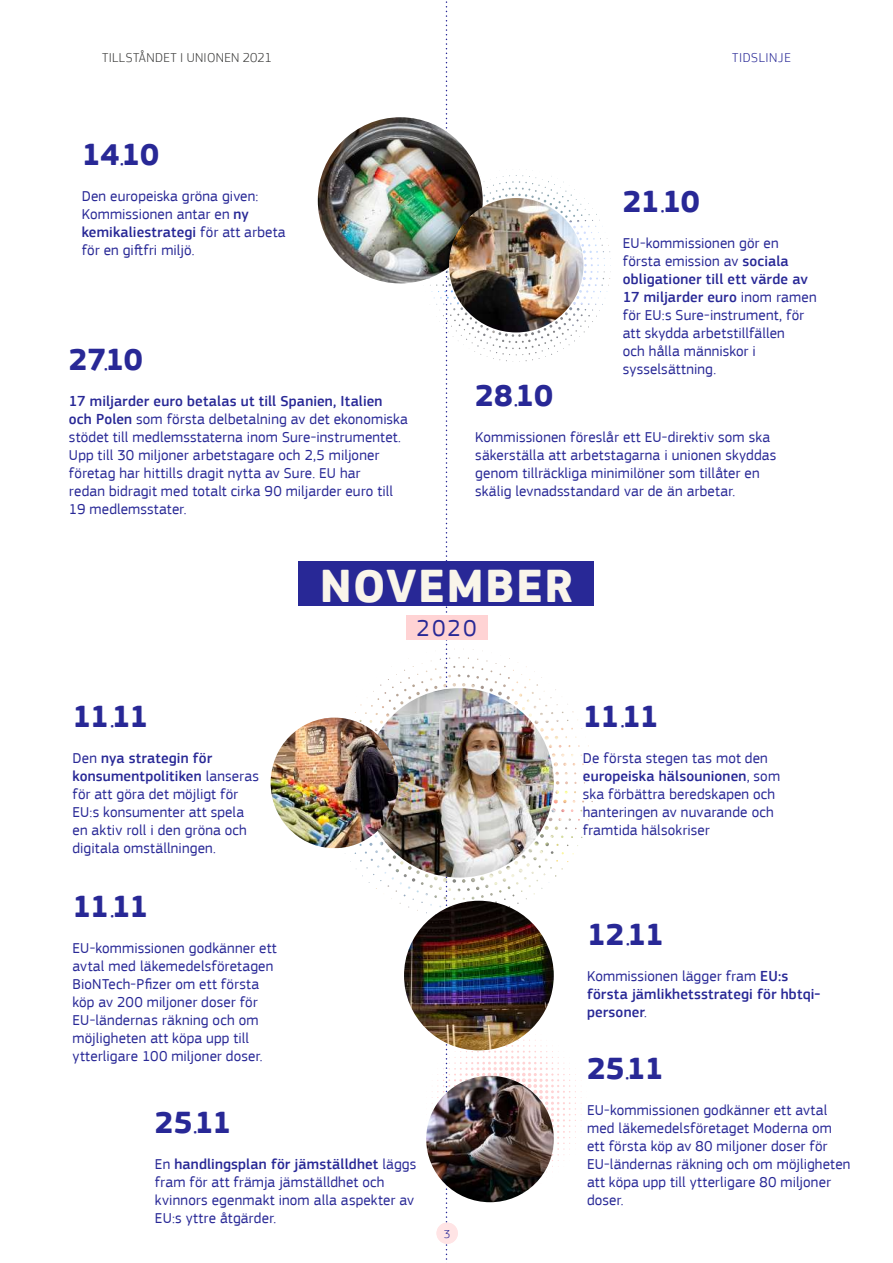
<style>
.page{position:relative;width:893px;height:1263px;background:#fff}
.page>*{position:absolute;margin:0;border:0;box-sizing:border-box;transform-origin:0 0}
.t1{font:700 48px "EC Square Sans Pro";letter-spacing:.03em;color:#f9f5ea}
.t2{font:700 31.65px "EC Square Sans Pro";letter-spacing:-.02em;color:#282896}
.t3{font:24px "EC Square Sans Pro";color:#282896}
.t4{font:15px/18px "EC Square Sans Pro";letter-spacing:.01em;color:#282896}
.t5{font:500 15px/18px "EC Square Sans Pro";letter-spacing:.01em;color:#282896}
.t6{font:300 13.5px "EC Square Sans Pro";letter-spacing:.025em;color:#3c3c3b}
.t7{font:300 13.5px "EC Square Sans Pro";letter-spacing:.04em;color:#282896}
.t8{font:300 12.15px "EC Square Sans Pro";color:#282896}
.s1{font-weight:300}
.s2{font-weight:500}
.s3{font-weight:400}
</style>
<div class="page">
<img style="left:364px;top:688px;width:190px;height:189px;border-radius:95px">
<div style="left:299px;top:561px;width:295px;height:45px;background:#282896"></div>
<div style="left:405px;top:615px;width:82px;height:25px;background:#ffd3d4"></div>
<svg style="left:426px;top:1px;width:161px;height:1259px"></svg>
<img style="left:271px;top:717px;width:127px;height:131px">
<img style="left:404px;top:901px;width:150px;height:149px;border-radius:75px">
<img style="left:426px;top:1076px;width:128px;height:126px">
<img style="left:483px;top:169px;width:75px;height:14px">
<img style="left:318px;top:117px;width:165px;height:166px">
<img style="left:449px;top:198px;width:134px;height:134px;border-radius:67px">
<div style="left:437px;top:1222px;width:21px;height:22px;background:#ffe4e5;border-radius:50%"></div>
<p class="t6" style="left:102px;top:50px;width:172px">TILLSTÅNDET I UNIONEN 2021</p>
<p class="t7" style="left:732px;top:50px;width:60px">TIDSLINJE</p>
<h2 class="t2" style="left:82px;top:135px;width:79px">14<span class="s1">.</span>10</h2>
<p class="t4" style="left:82px;top:187px;width:205px">Den europeiska gröna given:<br>Kommissionen antar en <span class="s2">ny kemikaliestrategi</span> för att arbeta för en giſtfri miljö.</p>
<h2 class="t2" style="left:623px;top:182px;width:78px">21<span class="s1">.</span>10</h2>
<p class="t4" style="left:623px;top:234px;width:195px">EU-kommissionen gör en första emission av <span class="s2">sociala obligationer till ett värde av<br>17 miljarder euro</span> inom ramen för EU:s Sure-instrument, för att skydda arbetstillfällen<br>och hålla människor i</p>
<h2 class="t2" style="left:69px;top:341px;width:75px">27<span class="s1">.</span>10</h2>
<p class="t4" style="left:623px;top:360px;width:95px">sysselsättning.</p>
<p class="t4" style="left:69px;top:392px;width:340px"><span class="s2">17 miljarder euro betalas ut till Spanien, Italien och Polen</span> som första delbetalning av det ekonomiska stödet till medlemsstaterna inom Sure-instrumentet.<br>Upp till 30 miljoner arbetstagare och 2,5 miljoner företag har hittills dragit nytta av Sure. EU har<br>redan bidragit med totalt cirka 90 miljarder euro till 19 medlemsstater.</p>
<h2 class="t2" style="left:475px;top:377px;width:79px">28<span class="s1">.</span>10</h2>
<p class="t4" style="left:475px;top:428px;width:303px">Kommissionen föreslår ett EU-direktiv som ska säkerställa att arbetstagarna i unionen skyddas genom tillräckliga minimilöner som tillåter en skälig levnadsstandard var de än arbetar.</p>
<h1 class="t1" style="left:320px;top:557px;width:255px">NOVEMBER</h1>
<h3 class="t3" style="left:416px;top:614px;width:62px">2020</h3>
<h2 class="t2" style="left:73px;top:697px;width:77px">11<span class="s1">.</span>11</h2>
<p class="t4" style="left:73px;top:749px;width:188px">Den <span class="s2">nya strategin för konsumentpolitiken</span> lanseras för att göra det möjligt för<br>EU:s konsumenter att spela en aktiv roll i den gröna och digitala omställningen.</p>
<h2 class="t2" style="left:73px;top:887px;width:77px">11<span class="s1">.</span>11</h2>
<p class="t4" style="left:73px;top:939px;width:206px">EU-kommissionen godkänner ett avtal med läkemedelsföretagen<br>BioNTech-Pfizer om ett första köp av 200 miljoner doser för<br>EU-ländernas räkning och om möjligheten att köpa upp till ytterligare 100 miljoner doser.</p>
<h2 class="t2" style="left:155px;top:1103px;width:78px">25<span class="s1">.</span>11</h2>
<p class="t4" style="left:155px;top:1155px;width:263px">En <span class="s2">handlingsplan för jämställdhet</span> läggs fram för att främja jämställdhet och kvinnors egenmakt inom alla aspekter av EU:s yttre åtgärder.</p>
<p class="t8" style="left:444px;top:1227px;width:8px">3</p>
<h2 class="t2" style="left:583px;top:697px;width:77px">11<span class="s1">.</span>11</h2>
<p class="t4" style="left:583px;top:749px;width:199px">De första stegen tas mot den <span class="s2">europeiska hälsounionen</span>, som ska förbättra beredskapen och hanteringen av nuvarande och framtida hälsokriser</p>
<h2 class="t2" style="left:587px;top:916px;width:79px">12<span class="s1">.</span>11</h2>
<p class="t5" style="left:587px;top:967px;width:235px"><span class="s3">Kommissionen lägger fram</span> EU:s första jämlikhetsstrategi för hbtqi&shy;personer<span class="s3">.</span></p>
<h2 class="t2" style="left:587px;top:1050px;width:78px">25<span class="s1">.</span>11</h2>
<p class="t4" style="left:587px;top:1101px;width:265px">EU-kommissionen godkänner ett avtal med läkemedelsföretaget Moderna om ett första köp av 80 miljoner doser för EU-ländernas räkning och om möjligheten att köpa upp till ytterligare 80 miljoner doser.</p>
</div>
